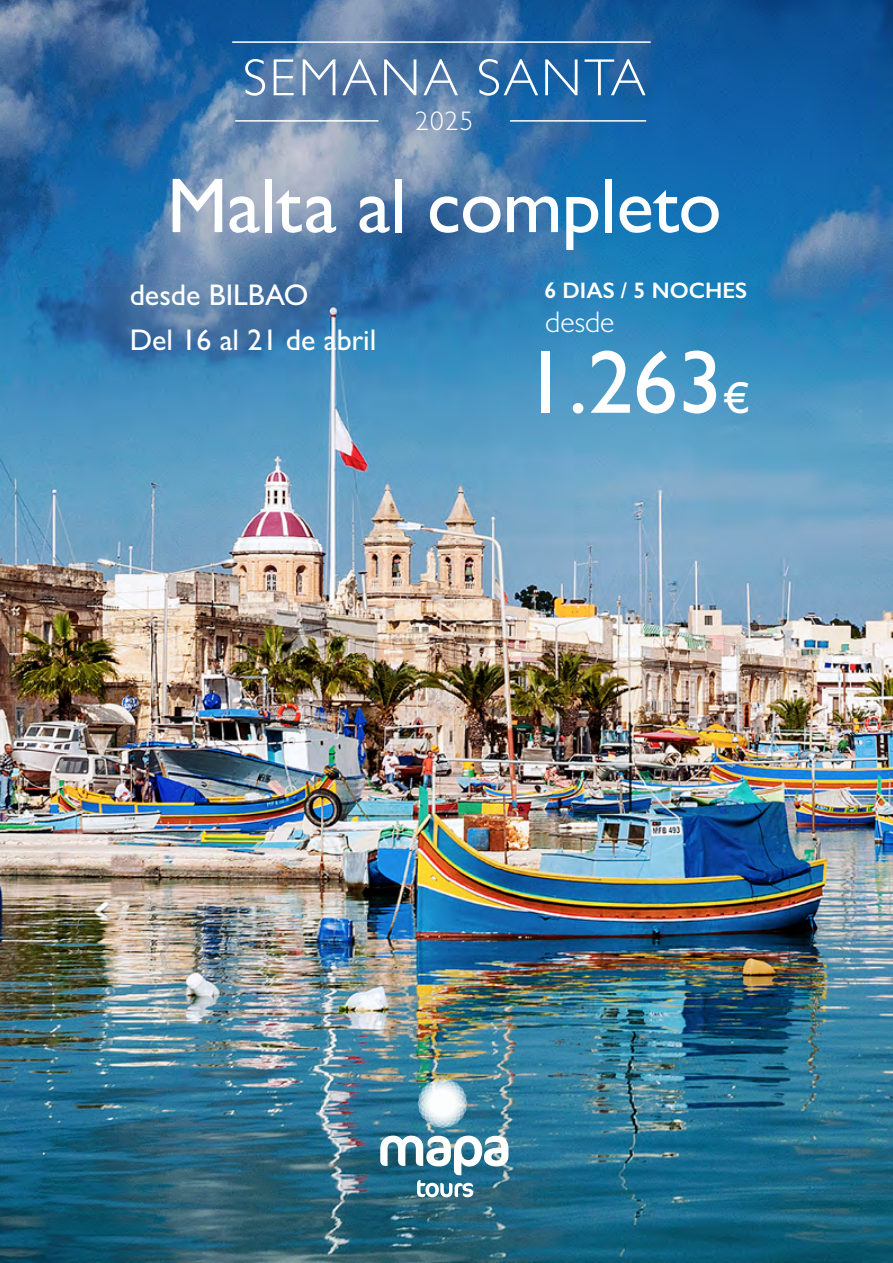
<style>
.page{position:relative;width:893px;height:1263px;background:#fff}
.page>*{position:absolute;margin:0;border:0;box-sizing:border-box;transform-origin:0 0}
.t1{font:500 90px "Gill Sans";color:#fff}
.t2{font:500 78px "Gill Sans";letter-spacing:-.01em;color:#fff}
.t3{font:300 52.5px "Gill Sans";letter-spacing:.05em;color:#fff}
.t4{font:500 30px/44.5px "Gill Sans";color:#fff}
.t5{font:300 30px "Gill Sans";color:#fff}
.t6{font:300 27px "Gill Sans";color:#fff}
.t7{font:600 22.5px "Gill Sans";color:#fff}
.s1{font-size:45px}
</style>
<div class="page">
<img style="left:0;top:0;width:893px;height:1263px">
<svg style="left:419px;top:1079px;width:47px;height:48px"></svg>
<svg style="left:380px;top:1135px;width:128px;height:62px"></svg>
<hr style="left:235px;top:120px;width:143px;height:2px;background:#fff">
<hr style="left:510px;top:120px;width:136px;height:2px;background:#fff">
<hr style="left:232px;top:41px;width:419px;height:2px;background:#fff">
<h3 class="t3" style="left:243px;top:46px;width:405px">SEMANA SANTA</h3>
<p class="t6" style="left:415px;top:104px;width:60px">2025</p>
<h2 class="t2" style="left:167px;top:159px;width:556px">Malta al completo</h2>
<p class="t4" style="left:130px;top:272px;width:248px">desde BILBAO<br>Del 16 al 21 de abril</p>
<h1 class="t1" style="left:523px;top:329px;width:229px">1.263<span class="s1">€</span></h1>
<p class="t7" style="left:544px;top:277px;width:204px">6 DIAS / 5 NOCHES</p>
<p class="t5" style="left:545px;top:304px;width:71px">desde</p>
</div>
